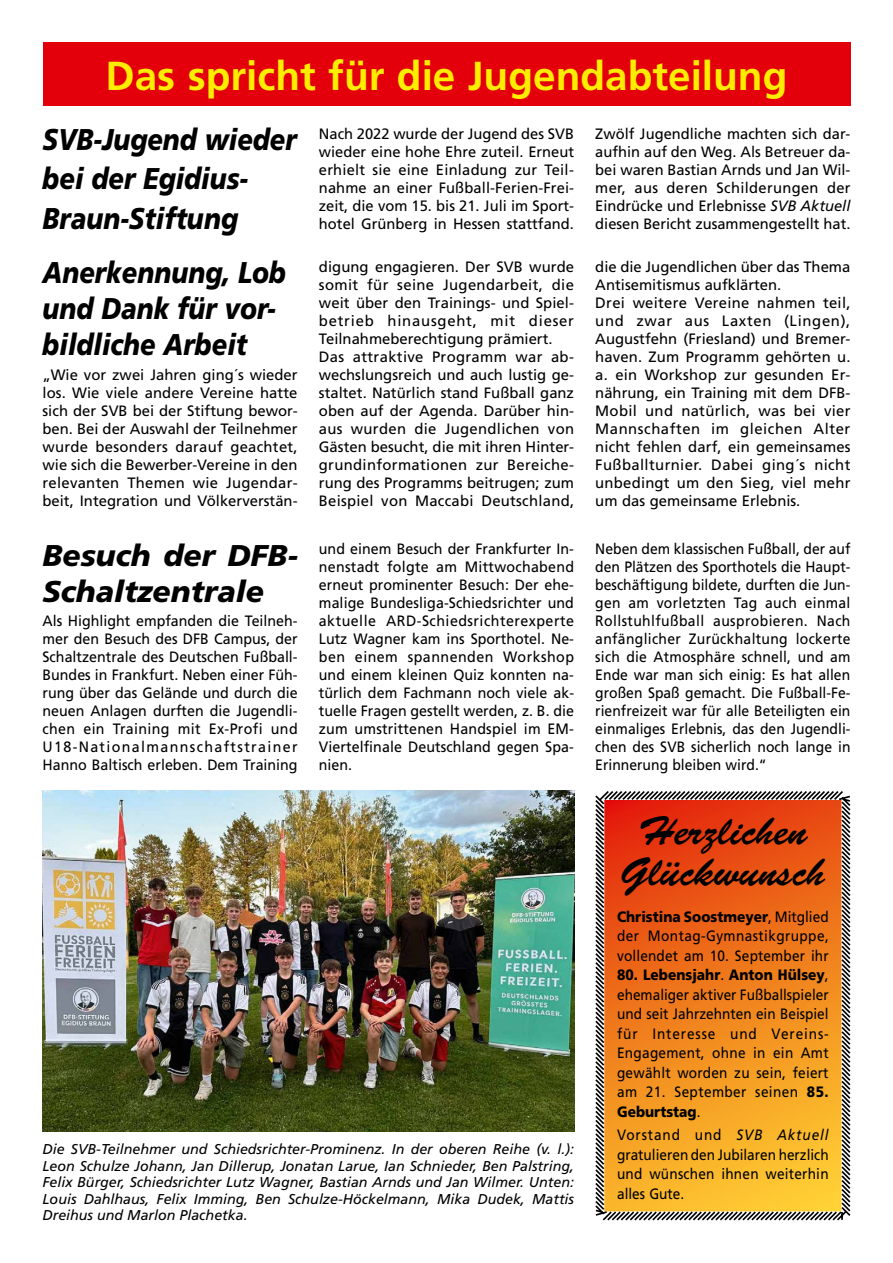
<style>
.page{position:relative;width:893px;height:1263px;background:#fff}
.page>*{position:absolute;margin:0;border:0;box-sizing:border-box;transform-origin:0 0}
.t1{font:700 40.5px "Frutiger LT Std";color:#ffed00}
.t2{font:40.5px/40.5px "Brush Script Std";color:#000;text-align:center}
.t3{font:italic 900 30px/39.5px "Frutiger LT Std";color:#000;scale:.85 1}
.t4{font:italic 900 30px/36px "Frutiger LT Std";color:#000}
.t5{font:15px/18px "Frutiger LT Std";letter-spacing:.005em;color:#000;text-align:justify}
.t6{font:15px/18px "Frutiger LT Std";letter-spacing:.005em;color:#000;text-align:justify;scale:.95 1}
.t7{font:15px/18px "Frutiger LT Std";letter-spacing:.005em;color:#000;text-align:justify;scale:.93 1}
.t8{font:15px/19.5px "Frutiger LT Std";letter-spacing:.005em;color:#000;text-align:justify;scale:.91 1}
.t9{font:italic 14.25px/16.5px "Frutiger LT Std";color:#000;text-align:justify}
.s1{font-style:italic}
.s2{font-weight:900}
</style>
<div class="page">
<div style="left:43px;top:43px;width:807px;height:63px;background:#e3000b"></div>
<img style="left:43px;top:791px;width:531px;height:340px">
<svg style="left:595px;top:791px;width:256px;height:430px;background:#e7832c"></svg>
<h1 class="t1" style="left:106px;top:52px;width:683px">Das spricht für die Jugendabteilung</h1>
<h2 class="t3" style="left:43px;top:120px;width:301px">SVB-Jugend wieder bei der Egidius-<br>Braun-Stiftung</h2>
<p class="t5" style="left:319px;top:125px;width:257px">Nach 2022 wurde der Jugend des SVB wieder eine hohe Ehre zuteil. Erneut erhielt sie eine Einladung zur Teil&shy;nahme an einer Fußball-Ferien-Frei&shy;zeit, die vom 15. bis 21. Juli im Sport&shy;hotel Grünberg in Hessen stattfand.</p>
<p class="t5" style="left:595px;top:125px;width:257px">Zwölf Jugendliche machten sich dar&shy;aufhin auf den Weg. Als Betreuer da&shy;bei waren Bastian Arnds und Jan Wil&shy;mer, aus deren Schilderungen der Eindrücke und Erlebnisse <span class="s1">SVB Aktuell </span>diesen Bericht zusammengestellt hat.</p>
<h2 class="t3" style="left:43px;top:255px;width:288px;line-height:36px">Anerkennung, Lob und Dank für vor&shy;bildliche Arbeit</h2>
<p class="t5" style="left:43px;top:366px;width:257px">„Wie vor zwei Jahren ging´s wieder los. Wie viele andere Vereine hatte sich der SVB bei der Stiftung bewor&shy;ben. Bei der Auswahl der Teilnehmer wurde besonders darauf geachtet, wie sich die Bewerber-Vereine in den relevanten Themen wie Jugendar&shy;beit, Integration und Völkerverstän-</p>
<h2 class="t4" style="left:43px;top:537px;width:257px">Besuch der DFB-<br>Schaltzentrale</h2>
<p class="t6" style="left:43px;top:612px;width:270px">Als Highlight empfanden die Teilneh&shy;mer den Besuch des DFB Campus, der Schaltzentrale des Deutschen Fußball-Bundes in Frankfurt. Neben einer Füh&shy;rung über das Gelände und durch die neuen Anlagen durften die Jugendli&shy;chen ein Training mit Ex-Profi und U18-Nationalmannschaftstrainer Hanno Baltisch erleben. Dem Training</p>
<p class="t5" style="left:319px;top:258px;width:257px;text-align:left">digung engagieren. Der SVB wurde somit für seine Jugendarbeit, die weit über den Trainings- und Spiel&shy;betrieb hinausgeht, mit dieser Teilnahmeberechtigung prämiert.<br>Das attraktive Programm war ab&shy;wechslungsreich und auch lustig ge&shy;staltet. Natürlich stand Fußball ganz oben auf der Agenda. Darüber hin&shy;aus wurden die Jugendlichen von Gästen besucht, die mit ihren Hinter&shy;grundinformationen zur Bereiche&shy;rung des Programms beitrugen; zum Beispiel von Maccabi Deutschland,</p>
<p class="t5" style="left:595px;top:258px;width:257px;text-align:left">die die Jugendlichen über das Thema<br>Antisemitismus aufklärten.<br>Drei weitere Vereine nahmen teil, und zwar aus Laxten (Lingen),<br>Augustfehn (Friesland) und Bremer&shy;haven. Zum Programm gehörten u. a. ein Workshop zur gesunden Er&shy;nährung, ein Training mit dem DFB-<br>Mobil und natürlich, was bei vier<br>Mannschaften im gleichen Alter nicht fehlen darf, ein gemeinsames<br>Fußballturnier. Dabei ging´s nicht unbedingt um den Sieg, viel mehr um das gemeinsame Erlebnis.</p>
<p class="t7" style="left:595px;top:540px;width:276px">Neben dem klassischen Fußball, der auf den Plätzen des Sporthotels die Haupt&shy;beschäftigung bildete, durften die Jun&shy;gen am vorletzten Tag auch einmal Rollstuhlfußball ausprobieren. Nach anfänglicher Zurückhaltung lockerte sich die Atmosphäre schnell, und am Ende war man sich einig: Es hat allen großen Spaß gemacht. Die Fußball-Fe&shy;rienfreizeit war für alle Beteiligten ein einmaliges Erlebnis, das den Jugendli&shy;chen des SVB sicherlich noch lange in Erinnerung bleiben wird.“</p>
<p class="t6" style="left:319px;top:540px;width:270px">und einem Besuch der Frankfurter In&shy;nenstadt folgte am Mittwochabend erneut prominenter Besuch: Der ehe&shy;malige Bundesliga-Schiedsrichter und aktuelle ARD-Schiedsrichterexperte Lutz Wagner kam ins Sporthotel. Ne&shy;ben einem spannenden Workshop und einem kleinen Quiz konnten na&shy;türlich dem Fachmann noch viele ak&shy;tuelle Fragen gestellt werden, z. B. die zum umstrittenen Handspiel im EM-Viertelfinale Deutschland gegen Spa&shy;nien.</p>
<p class="t9" style="left:43px;top:1141px;width:533px">Die SVB-Teilnehmer und Schiedsrichter-Prominenz. In der oberen Reihe (v. l.):<br>Leon Schulze Johann, Jan Dillerup, Jonatan Larue, Ian Schnieder, Ben Palstring, Felix Bürger, Schiedsrichter Lutz Wagner, Bastian Arnds und Jan Wilmer. Unten:<br>Louis Dahlhaus, Felix Imming, Ben Schulze-Höckelmann, Mika Dudek, Mattis Dreihus und Marlon Plachetka.</p>
<h1 class="t2" style="left:621px;top:812px;width:206px">Herzlichen<br>Glückwunsch</h1>
<p class="t8" style="left:617px;top:907px;width:234px"><span class="s2">Christina Soostmeyer</span>, Mitglied der Montag-Gymnastikgruppe, vollendet am 10. September ihr</p>
<p class="t8" style="left:617px;top:965px;width:234px"><span class="s2">80. Lebensjahr</span>. <span class="s2">Anton Hülsey</span>, ehemaliger aktiver Fußballspieler und seit Jahrzehnten ein Beispiel für Interesse und Vereins-Engagement, ohne in ein Amt gewählt worden zu sein, feiert am 21. September seinen <span class="s2">85.<br>Geburtstag</span>.</p>
<p class="t8" style="left:617px;top:1125px;width:234px">Vorstand und <span class="s1">SVB Aktuell </span>gratulieren den Jubilaren herzlich und wünschen ihnen weiterhin alles Gute.</p>
</div>
